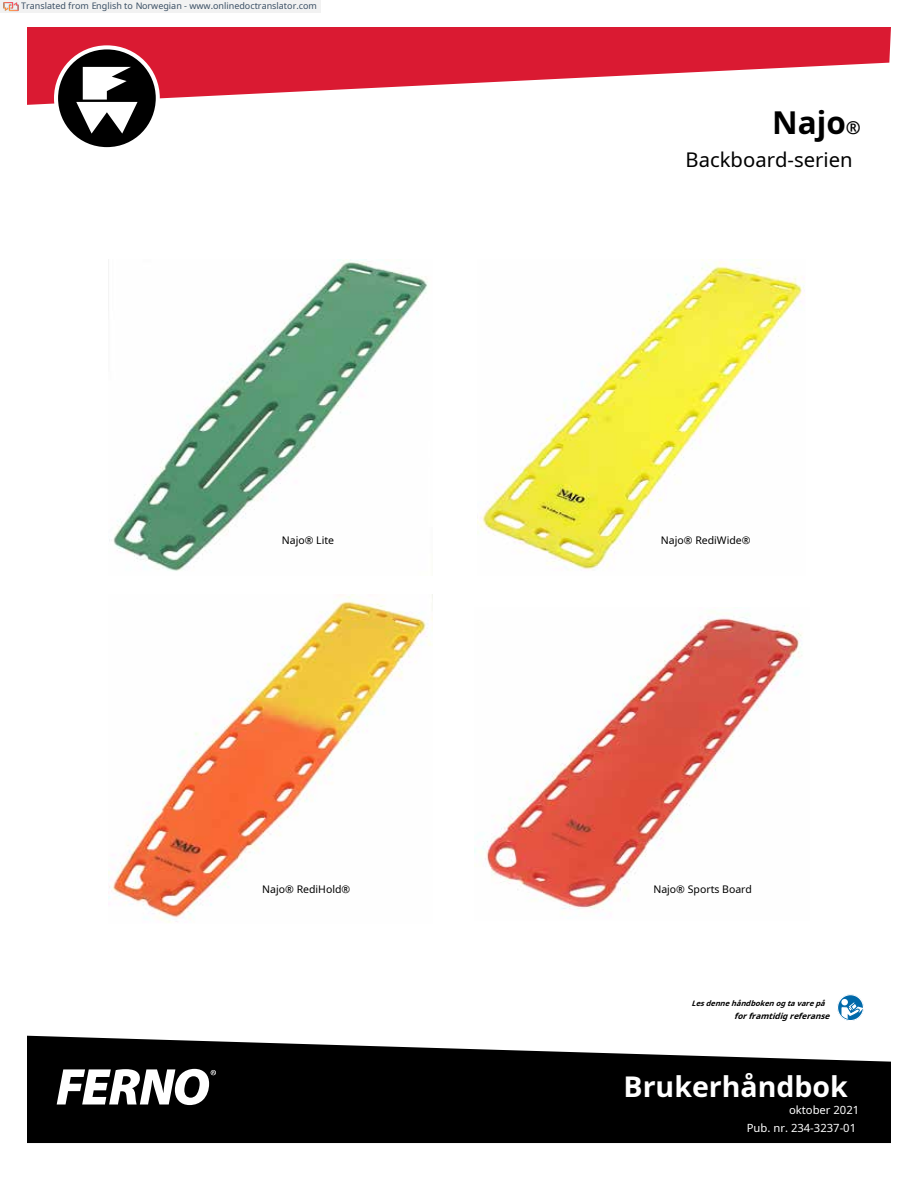
<style>
.page{position:relative;width:918px;height:1188px;background:#fff}
.page>*{position:absolute;margin:0;border:0;box-sizing:border-box;transform-origin:0 0}
.t1{font:700 31.5px "Noto Sans";color:#000}
.t2{font:700 28.5px "Noto Sans";color:#fff}
.t3{font:20.25px "Noto Sans";color:#000}
.t4{font:11.25px/18px "Noto Sans";color:#fff;text-align:right}
.t5{font:10.5px "Noto Sans";color:#000}
.t6{font:9px "Noto Sans";color:rgb(15 43 70/.8)}
.t7{font:italic 700 8.25px "Noto Sans";color:#000}
.t8{font:italic 700 7.5px "Noto Sans";color:#000}
.s1{font-size:18px}
</style>
<div class="page">
<svg style="left:27px;top:27px;width:864px;height:78px;fill:#da1a32"></svg>
<svg style="left:56px;top:47px;width:102px;height:102px;background:#1e1e1e"></svg>
<div style="left:54px;top:45px;width:106px;height:106px;border:4px solid #fff;border-radius:50%"></div>
<svg style="left:76px;top:67px;width:62px;height:67px"></svg>
<svg style="left:27px;top:1036px;width:864px;height:107px;background:#202020"></svg>
<svg style="left:57px;top:1069px;width:159px;height:36px"></svg>
<svg style="left:837px;top:994px;width:27px;height:27px"></svg>
<div style="left:841px;top:999px;width:7px;height:6px;background:#fff;border-radius:50%"></div>
<svg style="left:841px;top:1002px;width:21px;height:17px"></svg>
<div style="left:837px;top:994px;width:27px;height:27px;border:1px solid #fff;border-radius:50%"></div>
<img style="left:109px;top:260px;width:319px;height:311px">
<img style="left:478px;top:260px;width:327px;height:310px">
<img style="left:109px;top:594px;width:324px;height:329px">
<img style="left:474px;top:611px;width:328px;height:299px">
<div style="left:0;top:0;width:321px;height:14px;background:#f2f2f2"></div>
<img style="left:4px;top:2px;width:15px;height:12px">
<p class="t6" style="left:21px;top:-1px;width:297px">Translated from English to Norwegian - www.onlinedoctranslator.com</p>
<h1 class="t1" style="left:772px;top:100px;width:90px">Najo<span class="s1">®</span></h1>
<h3 class="t3" style="left:686px;top:145px;width:169px">Backboard-serien</h3>
<p class="t5" style="left:282px;top:533px;width:54px">Najo® Lite</p>
<p class="t5" style="left:661px;top:533px;width:91px">Najo® RediWide®</p>
<p class="t5" style="left:262px;top:881px;width:90px">Najo® RediHold®</p>
<p class="t5" style="left:653px;top:881px;width:100px">Najo® Sports Board</p>
<p class="t8" style="left:691px;top:997px;width:138px">Lesdennehåndbokenogtavarepå</p>
<p class="t7" style="left:734px;top:1010px;width:100px">forframtidigreferanse</p>
<h2 class="t2" style="left:624px;top:1067px;width:226px">Brukerhåndbok</h2>
<p class="t4" style="left:747px;top:1101px;width:114px">oktober 2021<br>Pub. nr. 234-3237-01</p>
</div>
